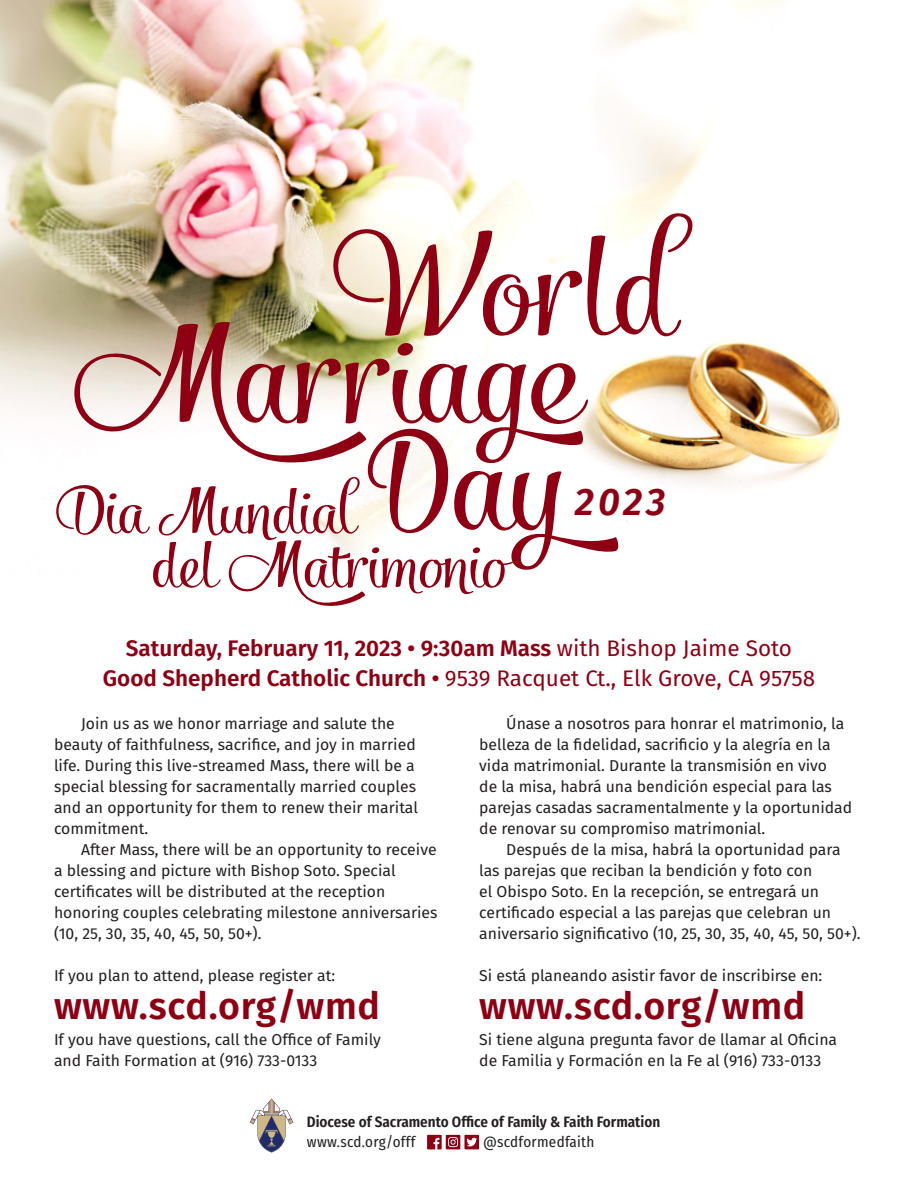
<style>
.page{position:relative;width:918px;height:1188px;background:#fff}
.page>*{position:absolute;margin:0;border:0;box-sizing:border-box;transform-origin:0 0}
.t1{font:143.85px "Salamander Script";color:#8d0014}
.t2{font:67.2px "Salamander Script";color:#8d0014}
.t3{font:italic 600 38.4px "Fira Sans";color:#8d0014}
.t4{font:600 37.5px "Fira Sans";letter-spacing:.02em;color:#8d0014}
.t5{font:600 22.5px/30px "Fira Sans";color:#8d0014;text-align:center}
.t6{font:15.75px/21px "Fira Sans";color:#231f20}
.t7{font:600 15px "Fira Sans Condensed";color:#231f20}
.t8{font:15px "Fira Sans Condensed";letter-spacing:.02em;color:#231f20}
.s1{font-weight:400}
</style>
<div class="page">
<img style="left:0;top:0;width:840px;height:556px">
<svg style="left:250px;top:1099px;width:43px;height:54px"></svg>
<svg style="left:427px;top:1135px;width:52px;height:14px"></svg>
<p class="t1" style="left:327px;top:187px;width:342px">World</p>
<p class="t1" style="left:68px;top:275px;width:505px">Marriage</p>
<p class="t1" style="left:362px;top:382px;width:200px">Day</p>
<p class="t2" style="left:53px;top:464px;width:300px">Dia Mundial</p>
<p class="t2" style="left:150px;top:518px;width:356px">del Matrimonio</p>
<p class="t3" style="left:575px;top:470px;width:92px">2023</p>
<p class="t5" style="left:103px;top:631px;width:714px">Saturday, February 11, 2023 • 9:30am Mass <span class="s1">with Bishop Jaime Soto<br></span>Good Shepherd Catholic Church • <span class="s1">9539 Racquet Ct., Elk Grove, CA 95758</span></p>
<p class="t6" style="left:54px;top:713px;width:366px;text-indent:27px">Join us as we honor marriage and salute the beauty of faithfulness, sacrifice, and joy in married life. During this live-streamed Mass, there will be a special blessing for sacramentally married couples and an opportunity for them to renew their marital commitment.</p>
<p class="t6" style="left:54px;top:839px;width:385px;text-indent:27px">After Mass, there will be an opportunity to receive a blessing and picture with Bishop Soto. Special certificates will be distributed at the reception honoring couples celebrating milestone anniversaries (10, 25, 30, 35, 40, 45, 50, 50+).</p>
<p class="t6" style="left:54px;top:965px;width:283px">If you plan to attend, please register at:</p>
<p class="t4" style="left:54px;top:975px;width:328px">www.scd.org/wmd</p>
<p class="t6" style="left:54px;top:1029px;width:328px">If you have questions, call the Office of Family and Faith Formation at (916) 733-0133</p>
<p class="t6" style="left:479px;top:713px;width:374px;text-indent:27px">Únase a nosotros para honrar el matrimonio, la belleza de la fidelidad, sacrificio y la alegría en la vida matrimonial. Durante la transmisión en vivo<br>de la misa, habrá una bendición especial para las parejas casadas sacramentalmente y la oportunidad de renovar su compromiso matrimonial.</p>
<p class="t6" style="left:479px;top:839px;width:383px;text-indent:27px">Después de la misa, habrá la oportunidad para las parejas que reciban la bendición y foto con<br>el Obispo Soto. En la recepción, se entregará un certificado especial a las parejas que celebran un aniversario significativo (10, 25, 30, 35, 40, 45, 50, 50+).</p>
<p class="t6" style="left:479px;top:965px;width:345px">Si está planeando asistir favor de inscribirse en:</p>
<p class="t4" style="left:479px;top:975px;width:328px">www.scd.org/wmd</p>
<p class="t6" style="left:479px;top:1029px;width:359px">Si tiene alguna pregunta favor de llamar al Oficina de Familia y Formación en la Fe al (916) 733-0133</p>
<p class="t7" style="left:307px;top:1109px;width:355px">Diocese of Sacramento Office of Family &amp; Faith Formation</p>
<p class="t8" style="left:307px;top:1130px;width:110px">www.scd.org/offf</p>
<p class="t8" style="left:483px;top:1130px;width:113px">@scdformedfaith</p>
</div>
